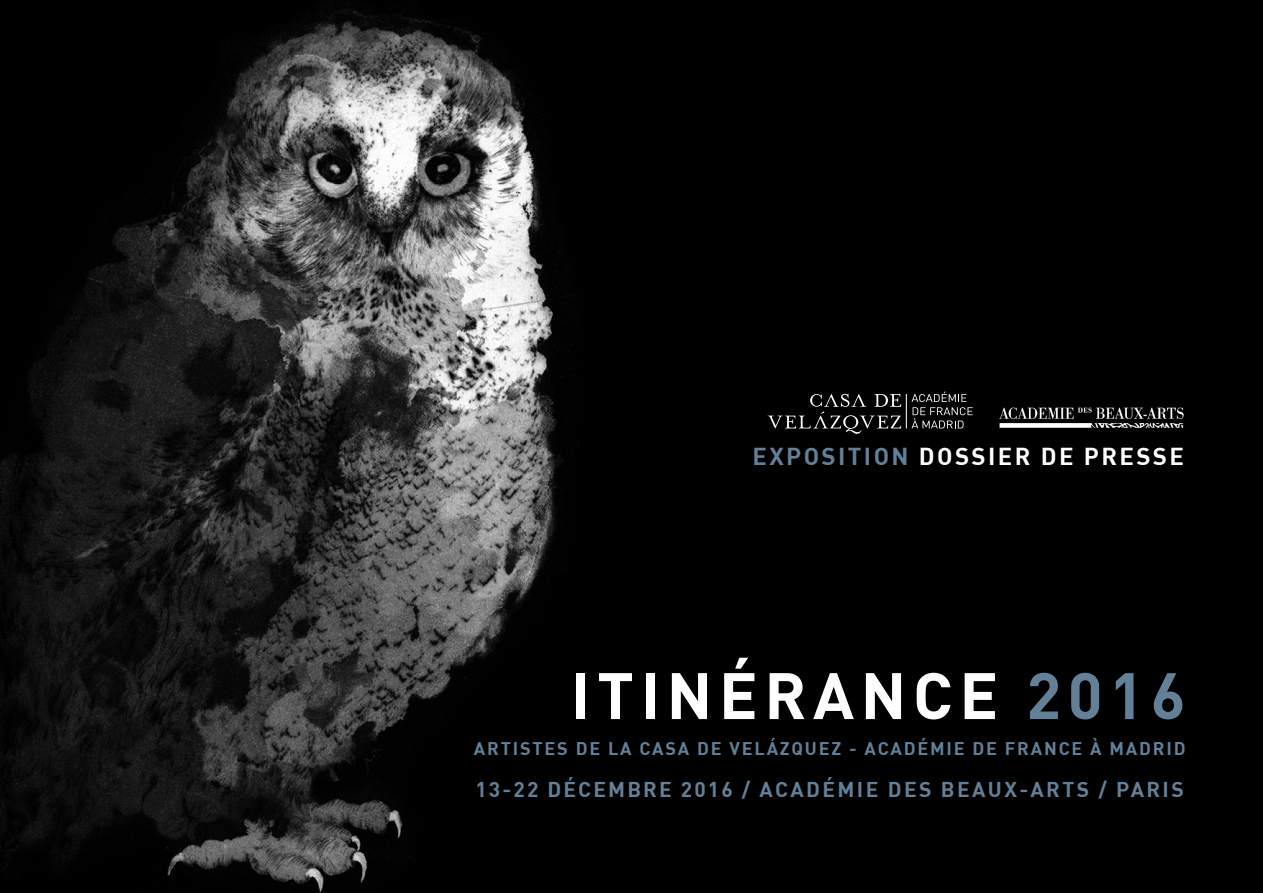
<style>
.page{position:relative;width:1263px;height:893px;background:#fff}
.page>*{position:absolute;margin:0;border:0;box-sizing:border-box;transform-origin:0 0}
.t1{font:700 64.5px "DIN";letter-spacing:.1em;color:#fff}
.t2{font:700 24px "DIN";letter-spacing:.1em;color:#fff}
.t3{font:700 21px "DIN";letter-spacing:.115em;color:#628098}
.t4{font:700 18px "DIN";letter-spacing:.1em;color:#628098}
.s1{color:#628098}
</style>
<div class="page">
<img style="left:0;top:0;width:1263px;height:893px">
<svg style="left:911px;top:392px;width:62px;height:36px;background:#2a2a2a"></svg>
<hr style="left:906px;top:394px;width:1px;height:34px;background:#fff">
<svg style="left:768px;top:394px;width:133px;height:40px;background:#202020"></svg>
<img style="left:990px;top:401px;width:202px;height:34px">
<p class="t2" style="left:752px;top:441px;width:433px"><span class="s1">EXPOSITION</span> DOSSIER DE PRESSE</p>
<p class="t1" style="left:571px;top:654px;width:616px">ITINÉRANCE <span class="s1">2016</span></p>
<p class="t4" style="left:474px;top:737px;width:713px">ARTISTES DE LA CASA DE VELÁZQUEZ - ACADÉMIE DE FRANCE À MADRID</p>
<p class="t3" style="left:475px;top:776px;width:710px">13-22 DÉCEMBRE 2016 / ACADÉMIE DES BEAUX-ARTS / PARIS</p>
</div>
